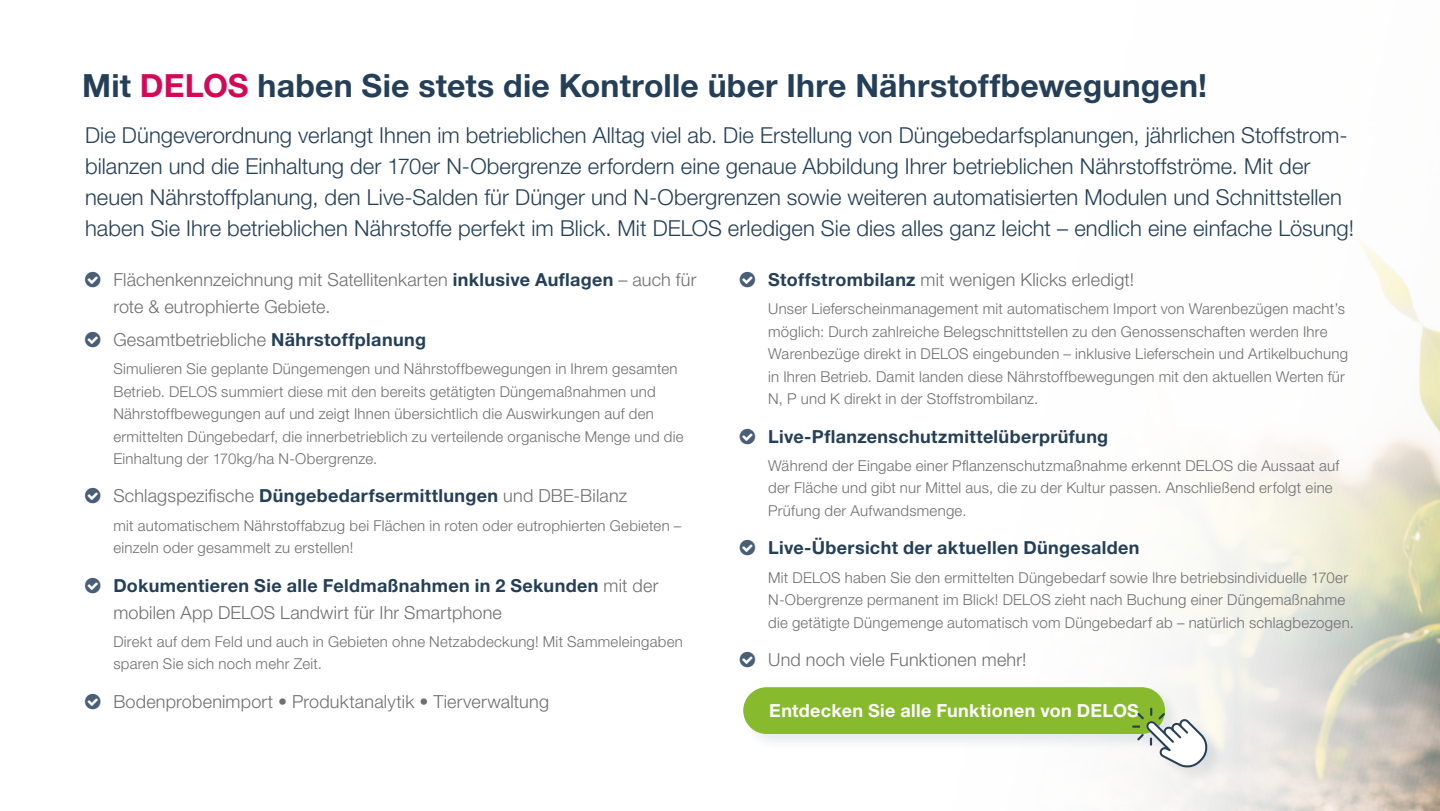
<style>
.page{position:relative;width:1440px;height:811px;background:#fff}
.page>*{position:absolute;margin:0;border:0;box-sizing:border-box;transform-origin:0 0}
.H2___16pt{font:700 32px "Helvetica Neue LT Pro";letter-spacing:.005em;color:#243f57}
.Teaser___11pt{font:300 22px/30.8px "Helvetica Neue LT Pro";letter-spacing:.005em;color:#243f57}
.t1{font:300 18px/27px "Helvetica Neue LT Pro";letter-spacing:.01em;color:#706f6f}
.t2{font:700 18px "Helvetica Neue LT Pro";letter-spacing:.02em;color:#243f57}
.Body___9pt{font:700 18px "Helvetica Neue LT Pro";letter-spacing:.02em;color:#fff}
.List_BodyOnly___7_5p{font:300 15px/22.4px "Helvetica Neue LT Pro";letter-spacing:.015em;color:#706f6f}
.s1{color:#d50757}
.s2{font-weight:700;color:#243f57}
</style>
<div class="page">
<img style="left:1156px;top:239px;width:284px;height:572px">
<div style="left:742px;top:685px;width:483px;height:100px;background:#243f57;opacity:.1"></div>
<div style="left:743px;top:687px;width:422px;height:47px;background:#87ba2c;border-radius:23px"></div>
<svg style="left:1132px;top:708px;width:77px;height:60px"></svg>
<p class="H2___16pt" style="left:82px;top:65px;width:1126px">Mit <span class="s1">DELOS</span> haben Sie stets die Kontrolle über Ihre Nährstoffbewegungen!</p>
<p class="Teaser___11pt" style="left:85px;top:120px;width:1270px">Die Düngeverordnung verlangt Ihnen im betrieblichen Alltag viel ab. Die Erstellung von Düngebedarfsplanungen, jährlichen Stoffstrom&shy;bilanzen und die Einhaltung der 170er N-Obergrenze erfordern eine genaue Abbildung Ihrer betrieblichen Nährstoffströme. Mit der neuen Nährstoffplanung, den Live-Salden für Dünger und N-Obergrenzen sowie weiteren automatisierten Modulen und Schnittstellen haben Sie Ihre betrieblichen Nährstoffe perfekt im Blick. Mit DELOS erledigen Sie dies alles ganz leicht – endlich eine einfache Lösung!</p>
<p class="t1" style="left:113px;top:266px;width:585px">Flächenkennzeichnung mit Satellitenkarten <span class="s2">inklusive Auflagen</span> – auch für rote &amp; eutrophierte Gebiete.</p>
<p class="t1" style="left:113px;top:326px;width:314px">Gesamtbetriebliche <span class="s2">Nährstoffplanung</span></p>
<p class="List_BodyOnly___7_5p" style="left:113px;top:357px;width:572px">Simulieren Sie geplante Düngemengen und Nährstoffbewegungen in Ihrem gesamten Betrieb. DELOS summiert diese mit den bereits getätigten Düngemaßnahmen und Nährstoffbewegungen auf und zeigt Ihnen übersichtlich die Auswirkungen auf den ermittelten Düngebedarf, die innerbetrieblich zu verteilende organische Menge und die Einhaltung der 170kg/ha N-Obergrenze.</p>
<p class="t1" style="left:113px;top:482px;width:515px">Schlagspezifische <span class="s2">Düngebedarfsermittlungen</span> und DBE-Bilanz</p>
<p class="List_BodyOnly___7_5p" style="left:113px;top:514px;width:570px">mit automatischem Nährstoffabzug bei Flächen in roten oder eutrophierten Gebieten – einzeln oder gesammelt zu erstellen!</p>
<p class="t1" style="left:113px;top:571px;width:547px"><span class="s2">Dokumentieren Sie alle Feldmaßnahmen in 2 Sekunden</span> mit der mobilen App DELOS Landwirt für Ihr Smartphone</p>
<p class="List_BodyOnly___7_5p" style="left:113px;top:630px;width:571px">Direkt auf dem Feld und auch in Gebieten ohne Netzabdeckung! Mit Sammeleingaben sparen Sie sich noch mehr Zeit.</p>
<p class="t1" style="left:113px;top:687px;width:437px">Bodenprobenimport • Produktanalytik • Tierverwaltung</p>
<p class="t1" style="left:768px;top:266px;width:367px"><span class="s2">Stoffstrombilanz</span> mit wenigen Klicks erledigt!</p>
<p class="List_BodyOnly___7_5p" style="left:768px;top:297px;width:581px">Unser Lieferscheinmanagement mit automatischem Import von Warenbezügen macht’s möglich: Durch zahlreiche Belegschnittstellen zu den Genossenschaften werden Ihre Warenbezüge direkt in DELOS eingebunden – inklusive Lieferschein und Artikelbuchung in Ihren Betrieb. Damit landen diese Nährstoffbewegungen mit den aktuellen Werten für N, P und K direkt in der Stoffstrombilanz.</p>
<p class="t2" style="left:768px;top:425px;width:342px">Live-Pflanzenschutzmittelüberprüfung</p>
<p class="List_BodyOnly___7_5p" style="left:768px;top:454px;width:573px">Während der Eingabe einer Pflanzenschutzmaßnahme erkennt DELOS die Aussaat auf der Fläche und gibt nur Mittel aus, die zu der Kultur passen. Anschließend erfolgt eine<br>Prüfung der Aufwandsmenge.</p>
<p class="t2" style="left:768px;top:536px;width:373px">Live-Übersicht der aktuellen Düngesalden</p>
<p class="List_BodyOnly___7_5p" style="left:768px;top:565px;width:587px">Mit DELOS haben Sie den ermittelten Düngebedarf sowie Ihre betriebsindividuelle 170er<br>N-Obergrenze permanent im Blick! DELOS zieht nach Buchung einer Düngemaßnahme die getätigte Düngemenge automatisch vom Düngebedarf ab – natürlich schlagbezogen.</p>
<p class="t1" style="left:768px;top:645px;width:260px">Und noch viele Funktionen mehr!</p>
<p class="Body___9pt" style="left:769px;top:699px;width:371px">Entdecken Sie alle Funktionen von DELOS</p>
</div>
